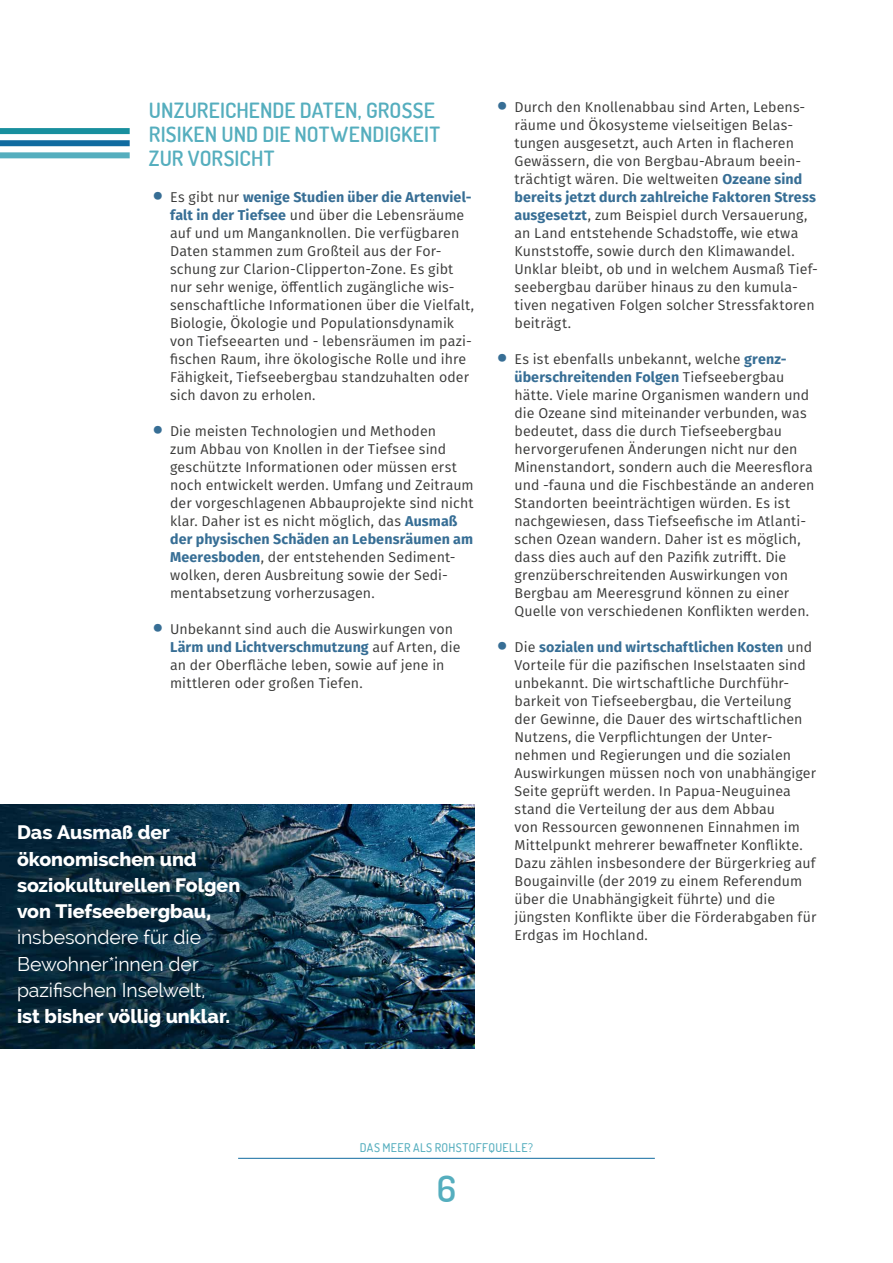
<style>
.page{position:relative;width:893px;height:1263px;background:#fff}
.page>*{position:absolute;margin:0;border:0;box-sizing:border-box;transform-origin:0 0}
.t1{font:600 36px "Dosis";color:#55aebe}
.t2{font:600 21px/24px "Dosis";letter-spacing:.005em;color:#55aebe}
.t3{font:800 19.5px/26.2px "Raleway";color:#fff}
.t4{font:19.5px/26.2px "Raleway";letter-spacing:-.005em;color:#fff}
.t5{font:14.25px/18px "Fira GO";letter-spacing:.005em;color:#3a3a39}
.t6{font:500 12px "Dosis";letter-spacing:.035em;color:#55aebe}
.s1{font-weight:800;font-size:27px;color:#376e95}
.s2{font-weight:700;color:#376e95}
</style>
<div class="page">
<hr style="left:238px;top:1158px;width:417px;height:1px;background:#106ba0">
<div style="left:0;top:128px;width:130px;height:6px;background:#188f9e"></div>
<div style="left:0;top:140px;width:130px;height:6px;background:#106ba0"></div>
<div style="left:0;top:152px;width:130px;height:6px;background:#55aebe"></div>
<img style="left:0;top:804px;width:474px;height:244px">
<h2 class="t2" style="left:149px;top:98px;width:293px">UNZUREICHENDE DATEN, GROSSE<br>RISIKEN UND DIE NOTWENDIGKEIT<br>ZUR VORSICHT</h2>
<p class="t5" style="left:170px;top:188px;width:305px;text-indent:-17px"><span class="s1">•</span> Es gibt nur <span class="s2">wenige Studien über die Artenviel&shy;falt in der Tiefsee</span> und über die Lebensräume auf und um Manganknollen. Die verfügbaren Daten stammen zum Großteil aus der For&shy;schung zur Clarion-Clipperton-Zone. Es gibt nur sehr wenige, öffentlich zugängliche wis&shy;senschaftliche Informationen über die Vielfalt, Biologie, Ökologie und Populationsdynamik von Tiefseearten und - lebensräumen im pazi&shy;fischen Raum, ihre ökologische Rolle und ihre Fähigkeit, Tiefseebergbau standzuhalten oder sich davon zu erholen.</p>
<p class="t5" style="left:170px;top:422px;width:305px;text-indent:-17px"><span class="s1">•</span> Die meisten Technologien und Methoden<br>zum Abbau von Knollen in der Tiefsee sind geschützte Informationen oder müssen erst noch entwickelt werden. Umfang und Zeitraum der vorgeschlagenen Abbauprojekte sind nicht klar. Daher ist es nicht möglich, das <span class="s2">Ausmaß der physischen Schäden an Lebensräumen am Meeresboden</span>, der entstehenden Sediment&shy;wolken, deren Ausbreitung sowie der Sedi&shy;mentabsetzung vorherzusagen.</p>
<p class="t5" style="left:170px;top:620px;width:292px;text-indent:-17px"><span class="s1">•</span> Unbekannt sind auch die Auswirkungen von <span class="s2">Lärm und Lichtverschmutzung</span> auf Arten, die an der Oberfläche leben, sowie auf jene in mittleren oder großen Tiefen.</p>
<h3 class="t3" style="left:17px;top:820px;width:225px">Das Ausmaß der ökonomischen und soziokulturellen Folgen von Tiefseebergbau,</h3>
<h3 class="t4" style="left:17px;top:924px;width:190px">insbesondere für die<br>Bewohner*innen der pazifischen Inselwelt,</h3>
<h3 class="t3" style="left:17px;top:1003px;width:215px">ist bisher völlig unklar.</h3>
<p class="t5" style="left:514px;top:98px;width:305px;text-indent:-17px"><span class="s1">•</span> Durch den Knollenabbau sind Arten, Lebens&shy;räume und Ökosysteme vielseitigen Belas&shy;tungen ausgesetzt, auch Arten in flacheren Gewässern, die von Bergbau-Abraum beein&shy;trächtigt wären. Die weltweiten <span class="s2">Ozeane sind bereits jetzt durch zahlreiche Faktoren Stress ausgesetzt</span>, zum Beispiel durch Versauerung, an Land entstehende Schadstoffe, wie etwa Kunststoffe, sowie durch den Klimawandel.<br>Unklar bleibt, ob und in welchem Ausmaß Tief&shy;seebergbau darüber hinaus zu den kumula&shy;tiven negativen Folgen solcher Stressfaktoren beiträgt.</p>
<p class="t5" style="left:514px;top:350px;width:301px;text-indent:-17px"><span class="s1">•</span> Es ist ebenfalls unbekannt, welche <span class="s2">grenz&shy;überschreitenden Folgen</span> Tiefseebergbau hätte. Viele marine Organismen wandern und die Ozeane sind miteinander verbunden, was bedeutet, dass die durch Tiefseebergbau hervorgerufenen Änderungen nicht nur den Minenstandort, sondern auch die Meeresflora und -fauna und die Fischbestände an anderen Standorten beeinträchtigen würden. Es ist nachgewiesen, dass Tiefseefische im Atlanti&shy;schen Ozean wandern. Daher ist es möglich, dass dies auch auf den Pazifik zutrifft. Die grenzüberschreitenden Auswirkungen von Bergbau am Meeresgrund können zu einer Quelle von verschiedenen Konflikten werden.</p>
<p class="t5" style="left:514px;top:638px;width:303px;text-indent:-17px"><span class="s1">•</span> Die <span class="s2">sozialen und wirtschaftlichen Kosten</span> und Vorteile für die pazifischen Inselstaaten sind unbekannt. Die wirtschaftliche Durchführ&shy;barkeit von Tiefseebergbau, die Verteilung<br>der Gewinne, die Dauer des wirtschaftlichen Nutzens, die Verpflichtungen der Unter&shy;nehmen und Regierungen und die sozialen Auswirkungen müssen noch von unabhängiger Seite geprüft werden. In Papua-Neuguinea stand die Verteilung der aus dem Abbau<br>von Ressourcen gewonnenen Einnahmen im Mittelpunkt mehrerer bewaffneter Konflikte.<br>Dazu zählen insbesondere der Bürgerkrieg auf Bougainville (der 2019 zu einem Referendum über die Unabhängigkeit führte) und die jüngsten Konflikte über die Förderabgaben für Erdgas im Hochland.</p>
<p class="t6" style="left:360px;top:1139px;width:175px">DAS MEER ALS ROHSTOFFQUELLE?</p>
<h1 class="t1" style="left:437px;top:1165px;width:21px">6</h1>
</div>
